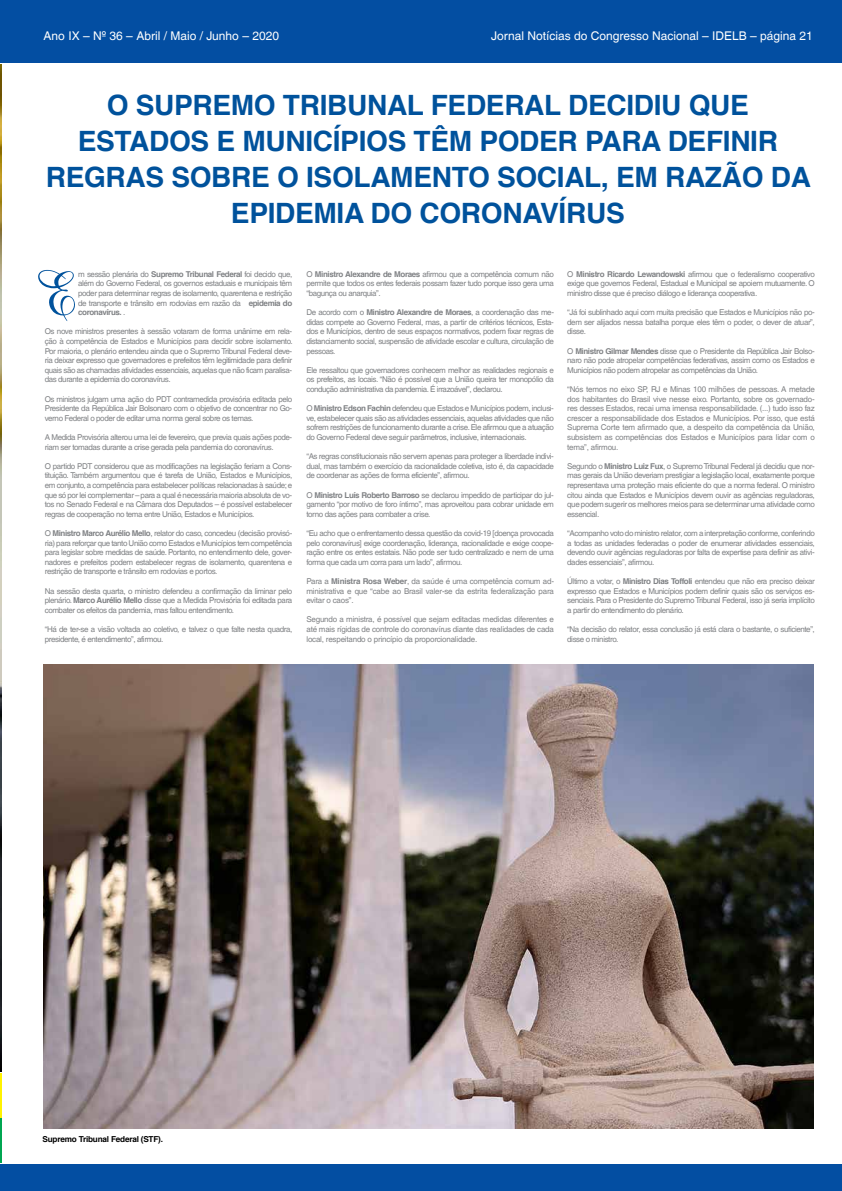
<style>
.page{position:relative;width:842px;height:1191px;background:#fff}
.page>*{position:absolute;margin:0;border:0;box-sizing:border-box;transform-origin:0 0}
.t1{font:italic 61px "Shelley Allegro BT";color:#00529c}
.t2{font:700 28px/36px "Helvetica";letter-spacing:-.01em;color:#00529c;text-align:center}
.t3{font:500 12px "Helvetica";color:#fff}
.t4{font:700 8.2px "Helvetica";letter-spacing:-.025em;color:#000}
.t5{font:500 8px/9.6px "Helvetica";letter-spacing:-.05em;color:#808285;text-align:justify}
.s1{font-weight:700}
</style>
<div class="page">
<div style="left:0;top:0;width:842px;height:63px;background:#034ea2"></div>
<div style="left:0;top:1163px;width:842px;height:28px;background:#034ea2"></div>
<img style="left:43px;top:664px;width:770px;height:464px">
<img style="left:0;top:64px;width:2px;height:1007px">
<hr style="left:0;top:1073px;width:2px;height:45px;background:#fff200">
<hr style="left:0;top:1118px;width:2px;height:45px;background:#00a651">
<h3 class="t3" style="left:44px;top:29px;width:237px">Ano IX – Nº 36 – Abril / Maio / Junho – 2020</h3>
<h3 class="t3" style="left:491px;top:29px;width:323px">Jornal Notícias do Congresso Nacional – IDELB – página 21</h3>
<h2 class="t2" style="left:46px;top:87px;width:767px">O SUPREMO TRIBUNAL FEDERAL DECIDIU QUE ESTADOS E MUNICÍPIOS TÊM PODER PARA DEFINIR REGRAS SOBRE O ISOLAMENTO SOCIAL, EM RAZÃO DA EPIDEMIA DO CORONAVÍRUS</h2>
<h1 class="t1" style="left:45px;top:257px;width:38px">E</h1>
<p class="t5" style="left:78px;top:269px;width:216px">m sessão plenária do <span class="s1">Supremo Tribunal Federal</span> foi decido que, além do Governo Federal, os governos estaduais e municipais têm poder para determinar regras de isolamento, quarentena e restrição de transporte e trânsito em rodovias em razão da <span class="s1">epidemia do coronavírus.</span> .</p>
<p class="t5" style="left:45px;top:327px;width:249px">Os nove ministros presentes à sessão votaram de forma unânime em rela&shy;ção à competência de Estados e Municípios para decidir sobre isolamento.<br>Por maioria, o plenário entendeu ainda que o Supremo Tribunal Federal deve&shy;ria deixar expresso que governadores e prefeitos têm legitimidade para definir quais são as chamadas atividades essenciais, aquelas que não ficam paralisa&shy;das durante a epidemia do coronavírus.</p>
<p class="t5" style="left:45px;top:394px;width:249px">Os ministros julgam uma ação do PDT contramedida provisória editada pelo Presidente da República Jair Bolsonaro com o objetivo de concentrar no Go&shy;verno Federal o poder de editar uma norma geral sobre os temas.</p>
<p class="t5" style="left:45px;top:432px;width:249px">A Medida Provisória alterou uma lei de fevereiro, que previa quais ações pode&shy;riam ser tomadas durante a crise gerada pela pandemia do coronavírus.</p>
<p class="t5" style="left:45px;top:461px;width:249px">O partido PDT considerou que as modificações na legislação feriam a Cons&shy;tituição. Também argumentou que é tarefa de União, Estados e Municípios, em conjunto, a competência para estabelecer políticas relacionadas à saúde; e que só por lei complementar – para a qual é necessária maioria absoluta de vo&shy;tos no Senado Federal e na Câmara dos Deputados – é possível estabelecer regras de cooperação no tema entre União, Estados e Municípios.</p>
<p class="t5" style="left:45px;top:528px;width:249px">O <span class="s1">Ministro Marco Aurélio Mello</span>, relator do caso, concedeu (decisão provisó&shy;ria) para reforçar que tanto União como Estados e Municípios tem competência para legislar sobre medidas de saúde. Portanto, no entendimento dele, gover&shy;nadores e prefeitos podem estabelecer regras de isolamento, quarentena e restrição de transporte e trânsito em rodovias e portos.</p>
<p class="t5" style="left:45px;top:586px;width:249px">Na sessão desta quarta, o ministro defendeu a confirmação da liminar pelo plenário. <span class="s1">Marco Aurélio Mello</span> disse que a Medida Provisória foi editada para combater os efeitos da pandemia, mas faltou entendimento.</p>
<p class="t5" style="left:45px;top:624px;width:249px">“Há de ter-se a visão voltada ao coletivo, e talvez o que falte nesta quadra, presidente, é entendimento”, afirmou.</p>
<p class="t5" style="left:306px;top:269px;width:249px">O <span class="s1">Ministro Alexandre de Moraes</span> afirmou que a competência comum não permite que todos os entes federais possam fazer tudo porque isso gera uma “bagunça ou anarquia”.</p>
<p class="t5" style="left:306px;top:307px;width:249px">De acordo com o <span class="s1">Ministro Alexandre de Moraes</span>, a coordenação das me&shy;didas compete ao Governo Federal, mas, a partir de critérios técnicos, Esta&shy;dos e Municípios, dentro de seus espaços normativos, podem fixar regras de distanciamento social, suspensão de atividade escolar e cultura, circulação de pessoas.</p>
<p class="t5" style="left:306px;top:365px;width:249px">Ele ressaltou que governadores conhecem melhor as realidades regionais e os prefeitos, as locais. “Não é possível que a União queira ter monopólio da condução administrativa da pandemia. É irrazoável”, declarou.</p>
<p class="t5" style="left:306px;top:403px;width:249px">O <span class="s1">Ministro Edson Fachin</span> defendeu que Estados e Municípios podem, inclusi&shy;ve, estabelecer quais são as atividades essenciais, aquelas atividades que não sofrem restrições de funcionamento durante a crise. Ele afirmou que a atuação do Governo Federal deve seguir parâmetros, inclusive, internacionais.</p>
<p class="t5" style="left:306px;top:451px;width:249px">“As regras constitucionais não servem apenas para proteger a liberdade indivi&shy;dual, mas também o exercício da racionalidade coletiva, isto é, da capacidade de coordenar as ações de forma eficiente”, afirmou.</p>
<p class="t5" style="left:306px;top:490px;width:249px">O <span class="s1">Ministro Luís Roberto Barroso</span> se declarou impedido de participar do jul&shy;gamento “por motivo de foro íntimo”, mas aproveitou para cobrar unidade em torno das ações para combater a crise.</p>
<p class="t5" style="left:306px;top:528px;width:249px">“Eu acho que o enfrentamento dessa questão da covid-19 [doença provocada pelo coronavírus] exige coordenação, liderança, racionalidade e exige coope&shy;ração entre os entes estatais. Não pode ser tudo centralizado e nem de uma forma que cada um corra para um lado”, afirmou.</p>
<p class="t5" style="left:306px;top:576px;width:249px">Para a <span class="s1">Ministra Rosa Weber</span>, da saúde é uma competência comum ad&shy;ministrativa e que “cabe ao Brasil valer-se da estrita federalização para evitar o caos”.</p>
<p class="t5" style="left:306px;top:615px;width:249px">Segundo a ministra, é possível que sejam editadas medidas diferentes e até mais rígidas de controle do coronavírus diante das realidades de cada local, respeitando o princípio da proporcionalidade.</p>
<p class="t5" style="left:567px;top:269px;width:249px">O <span class="s1">Ministro Ricardo Lewandowski</span> afirmou que o federalismo cooperativo exige que governos Federal, Estadual e Municipal se apoiem mutuamente. O ministro disse que é preciso diálogo e liderança cooperativa.</p>
<p class="t5" style="left:567px;top:307px;width:249px">“Já foi sublinhado aqui com muita precisão que Estados e Municípios não po&shy;dem ser alijados nessa batalha porque eles têm o poder, o dever de atuar”, disse.</p>
<p class="t5" style="left:567px;top:346px;width:249px">O <span class="s1">Ministro Gilmar Mendes</span> disse que o Presidente da República Jair Bolso&shy;naro não pode atropelar competências federativas, assim como os Estados e Municípios não podem atropelar as competências da União.</p>
<p class="t5" style="left:567px;top:384px;width:249px">“Nós temos no eixo SP, RJ e Minas 100 milhões de pessoas. A metade dos habitantes do Brasil vive nesse eixo. Portanto, sobre os governado&shy;res desses Estados, recai uma imensa responsabilidade. (...) tudo isso faz crescer a responsabilidade dos Estados e Municípios. Por isso, que está Suprema Corte tem afirmado que, a despeito da competência da União, subsistem as competências dos Estados e Municípios para lidar com o tema”, afirmou.</p>
<p class="t5" style="left:567px;top:461px;width:249px">Segundo o <span class="s1">Ministro Luiz Fux</span>, o Supremo Tribunal Federal já decidiu que nor&shy;mas gerais da União deveriam prestigiar a legislação local, exatamente porque representava uma proteção mais eficiente do que a norma federal. O ministro citou ainda que Estados e Municípios devem ouvir as agências reguladoras, que podem sugerir os melhores meios para se determinar uma atividade como essencial.</p>
<p class="t5" style="left:567px;top:528px;width:249px">“Acompanho voto do ministro relator, com a interpretação conforme, conferindo a todas as unidades federadas o poder de enumerar atividades essenciais, devendo ouvir agências reguladoras por falta de expertise para definir as ativi&shy;dades essenciais”, afirmou.</p>
<p class="t5" style="left:567px;top:576px;width:249px">Último a votar, o <span class="s1">Ministro Dias Toffoli</span> entendeu que não era preciso deixar expresso que Estados e Municípios podem definir quais são os serviços es&shy;senciais. Para o Presidente do Supremo Tribunal Federal, isso já seria implícito a partir do entendimento do plenário.</p>
<p class="t5" style="left:567px;top:624px;width:249px">“Na decisão do relator, essa conclusão já está clara o bastante, o suficiente”, disse o ministro.</p>
<p class="t4" style="left:43px;top:1132px;width:122px">Supremo Tribunal Federal (STF).</p>
</div>
